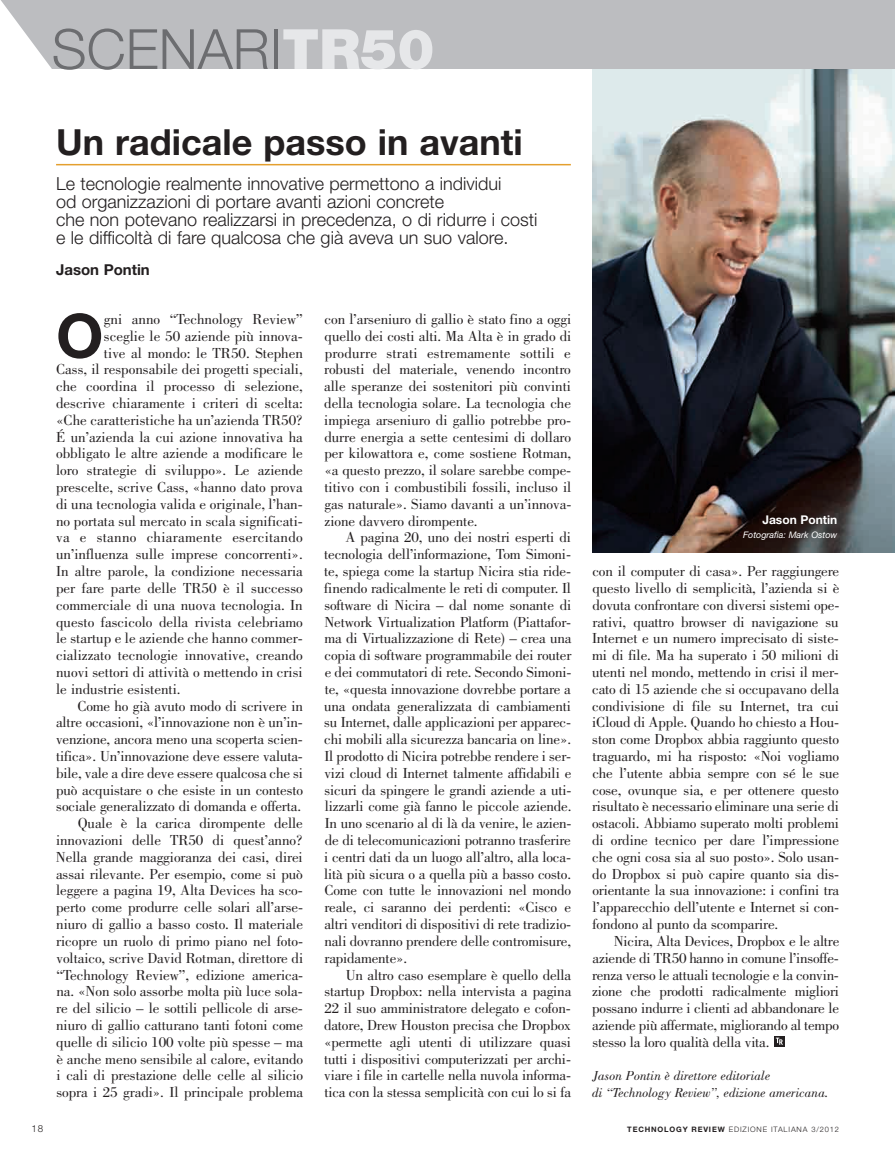
<style>
.page{position:relative;width:895px;height:1163px;background:#fff}
.page>*{position:absolute;margin:0;border:0;box-sizing:border-box;transform-origin:0 0}
.t1{font:700 60.75px "Helvetica Neue LT Std";color:#231f20}
.t2{font:300 55.5px "Helvetica Neue LT Std";color:#6c6d70}
.t3{font:700 36px "Helvetica Neue LT Std";color:#231f20}
.t4{font:300 18px/18px "Helvetica Neue LT Std";color:#231f20}
.t5{font:15px/16.8px "Bodoni";letter-spacing:-.005em;color:#231f20;text-align:justify}
.t6{font:15px "Bodoni";letter-spacing:.02em;color:#231f20}
.t7{font:700 15px "Helvetica Neue LT Std";color:#231f20}
.t8{font:italic 13.5px/16.8px "Bodoni";color:#231f20}
.t9{font:700 12px "Helvetica Neue LT Std";color:#fff}
.t10{font:300 9.75px "Helvetica Neue LT Std";color:#231f20}
.t11{font:italic 9px "Helvetica Neue LT Std";color:#fff}
.t12{font:300 7.5px "Helvetica Neue LT Std";letter-spacing:.11em;color:#231f20}
.s1{font-weight:900;color:#e6e7e9}
.s2{font-weight:700}
</style>
<div class="page">
<img style="left:592px;top:69px;width:302px;height:484px">
<svg style="left:774px;top:1036px;width:10px;height:10px"></svg>
<svg style="left:775px;top:1037px;width:7px;height:7px"></svg>
<div style="left:0;top:0;width:894px;height:69px;background:#bcbdc0"></div>
<hr style="left:56px;top:164px;width:515px;height:1px;background:#e49f2e">
<svg style="left:0;top:0;width:52px;height:69px"></svg>
<h2 class="t2" style="left:52px;top:29px;width:384px">SCENARI<span class="s1">TR50</span></h2>
<h3 class="t3" style="left:56px;top:130px;width:468px">Un radicale passo in avanti</h3>
<p class="t4" style="left:56px;top:176px;width:483px">Le tecnologie realmente innovative permettono a individui<br>od organizzazioni di portare avanti azioni concrete<br>che non potevano realizzarsi in precedenza, o di ridurre i costi e le difficoltà di fare qualcosa che già aveva un suo valore.</p>
<p class="t7" style="left:56px;top:264px;width:95px">Jason Pontin</p>
<h1 class="t1" style="left:56px;top:314px;width:49px">O</h1>
<p class="t5" style="left:104px;top:312px;width:200px">gni anno “Technology Review”</p>
<p class="t5" style="left:104px;top:329px;width:200px">sceglie le 50 aziende più innova-</p>
<p class="t5" style="left:104px;top:345px;width:200px">tive al mondo: le TR50. Stephen</p>
<p class="t5" style="left:56px;top:362px;width:248px">Cass, il responsabile dei progetti speciali,</p>
<p class="t5" style="left:56px;top:379px;width:248px">che coordina il processo di selezione,</p>
<p class="t5" style="left:56px;top:396px;width:248px">descrive chiaramente i criteri di scelta:</p>
<p class="t5" style="left:56px;top:413px;width:248px">«Che caratteristiche ha un’azienda TR50?</p>
<p class="t5" style="left:56px;top:429px;width:248px">É un’azienda la cui azione innovativa ha</p>
<p class="t5" style="left:56px;top:446px;width:248px">obbligato le altre aziende a modificare le</p>
<p class="t5" style="left:56px;top:463px;width:248px">loro strategie di sviluppo». Le aziende</p>
<p class="t5" style="left:56px;top:480px;width:248px">prescelte, scrive Cass, «hanno dato prova</p>
<p class="t5" style="left:56px;top:497px;width:248px">di una tecnologia valida e originale, l’han-</p>
<p class="t5" style="left:56px;top:513px;width:248px">no portata sul mercato in scala significati-</p>
<p class="t6" style="left:56px;top:532px;width:248px">va e stanno chiaramente esercitando</p>
<p class="t5" style="left:56px;top:547px;width:248px">un’influenza sulle imprese concorrenti».</p>
<p class="t5" style="left:56px;top:564px;width:248px">In altre parole, la condizione necessaria</p>
<p class="t5" style="left:56px;top:581px;width:248px">per fare parte delle TR50 è il successo</p>
<p class="t5" style="left:56px;top:597px;width:248px">commerciale di una nuova tecnologia. In</p>
<p class="t5" style="left:56px;top:614px;width:248px">questo fascicolo della rivista celebriamo</p>
<p class="t5" style="left:56px;top:631px;width:248px">le startup e le aziende che hanno commer-</p>
<p class="t5" style="left:56px;top:648px;width:248px">cializzato tecnologie innovative, creando</p>
<p class="t5" style="left:56px;top:665px;width:248px">nuovi settori di attività o mettendo in crisi</p>
<p class="t5" style="left:56px;top:681px;width:126px">le industrie esistenti.</p>
<p class="t5" style="left:77px;top:698px;width:227px">Come ho già avuto modo di scrivere in</p>
<p class="t5" style="left:56px;top:715px;width:248px">altre occasioni, «l’innovazione non è un’in-</p>
<p class="t5" style="left:56px;top:732px;width:248px">venzione, ancora meno una scoperta scien-</p>
<p class="t5" style="left:56px;top:749px;width:248px">tifica». Un’innovazione deve essere valuta-</p>
<p class="t5" style="left:56px;top:765px;width:248px">bile, vale a dire deve essere qualcosa che si</p>
<p class="t5" style="left:56px;top:782px;width:248px">può acquistare o che esiste in un contesto</p>
<p class="t5" style="left:56px;top:799px;width:246px">sociale generalizzato di domanda e offerta.</p>
<p class="t5" style="left:78px;top:816px;width:227px">Quale è la carica dirompente delle</p>
<p class="t5" style="left:56px;top:833px;width:248px">innovazioni delle TR50 di quest’anno?</p>
<p class="t5" style="left:56px;top:849px;width:248px">Nella grande maggioranza dei casi, direi</p>
<p class="t5" style="left:56px;top:866px;width:248px">assai rilevante. Per esempio, come si può</p>
<p class="t5" style="left:56px;top:883px;width:248px">leggere a pagina 19, Alta Devices ha sco-</p>
<p class="t5" style="left:56px;top:900px;width:248px">perto come produrre celle solari all’arse-</p>
<p class="t5" style="left:56px;top:917px;width:248px">niuro di gallio a basso costo. Il materiale</p>
<p class="t5" style="left:56px;top:933px;width:248px">ricopre un ruolo di primo piano nel foto-</p>
<p class="t5" style="left:56px;top:950px;width:248px">voltaico, scrive David Rotman, direttore di</p>
<p class="t5" style="left:56px;top:967px;width:248px">“Technology Review”, edizione america-</p>
<p class="t5" style="left:56px;top:984px;width:248px">na. «Non solo assorbe molta più luce sola-</p>
<p class="t5" style="left:56px;top:1001px;width:248px">re del silicio – le sottili pellicole di arse-</p>
<p class="t5" style="left:56px;top:1017px;width:248px">niuro di gallio catturano tanti fotoni come</p>
<p class="t5" style="left:56px;top:1034px;width:248px">quelle di silicio 100 volte più spesse – ma</p>
<p class="t5" style="left:56px;top:1051px;width:248px">è anche meno sensibile al calore, evitando</p>
<p class="t5" style="left:56px;top:1068px;width:248px">i cali di prestazione delle celle al silicio</p>
<p class="t5" style="left:56px;top:1085px;width:248px">sopra i 25 gradi». Il principale problema</p>
<p class="t5" style="left:324px;top:312px;width:249px">con l’arseniuro di gallio è stato fino a oggi quello dei costi alti. Ma Alta è in grado di produrre strati estremamente sottili e robusti del materiale, venendo incontro alle speranze dei sostenitori più convinti della tecnologia solare. La tecnologia che impiega arseniuro di gallio potrebbe pro&shy;durre energia a sette centesimi di dollaro per kilowattora e, come sostiene Rotman, «a questo prezzo, il solare sarebbe compe&shy;titivo con i combustibili fossili, incluso il gas naturale». Siamo davanti a un’innova&shy;zione davvero dirompente.</p>
<p class="t5" style="left:324px;top:530px;width:249px;text-indent:21px">A pagina 20, uno dei nostri esperti di tecnologia dell’informazione, Tom Simoni&shy;te, spiega come la startup Nicira stia ride&shy;finendo radicalmente le reti di computer. Il software di Nicira – dal nome sonante di Network Virtualization Platform (Piattafor&shy;ma di Virtualizzazione di Rete) – crea una copia di software programmabile dei router e dei commutatori di rete. Secondo Simoni&shy;te, «questa innovazione dovrebbe portare a una ondata generalizzata di cambiamenti su Internet, dalle applicazioni per apparec&shy;chi mobili alla sicurezza bancaria on line».<br>Il prodotto di Nicira potrebbe rendere i ser&shy;vizi cloud di Internet talmente affidabili e sicuri da spingere le grandi aziende a uti&shy;lizzarli come già fanno le piccole aziende.<br>In uno scenario al di là da venire, le azien&shy;de di telecomunicazioni potranno trasferire i centri dati da un luogo all’altro, alla loca&shy;lità più sicura o a quella più a basso costo.<br>Come con tutte le innovazioni nel mondo reale, ci saranno dei perdenti: «Cisco e altri venditori di dispositivi di rete tradizio&shy;nali dovranno prendere delle contromisure, rapidamente».</p>
<p class="t5" style="left:324px;top:967px;width:249px;text-indent:22px">Un altro caso esemplare è quello della startup Dropbox: nella intervista a pagina 22 il suo amministratore delegato e cofon&shy;datore, Drew Houston precisa che Dropbox «permette agli utenti di utilizzare quasi tutti i dispositivi computerizzati per archi&shy;viare i file in cartelle nella nuvola informa&shy;tica con la stessa semplicità con cui lo si fa</p>
<p class="t9" style="left:762px;top:515px;width:76px">Jason Pontin</p>
<p class="t11" style="left:743px;top:531px;width:96px">Fotografia: Mark Ostow</p>
<p class="t5" style="left:592px;top:564px;width:249px">con il computer di casa». Per raggiungere questo livello di semplicità, l’azienda si è dovuta confrontare con diversi sistemi ope&shy;rativi, quattro browser di navigazione su Internet e un numero imprecisato di siste&shy;mi di file. Ma ha superato i 50 milioni di utenti nel mondo, mettendo in crisi il mer&shy;cato di 15 aziende che si occupavano della condivisione di file su Internet, tra cui iCloud di Apple. Quando ho chiesto a Hou&shy;ston come Dropbox abbia raggiunto questo traguardo, mi ha risposto: «Noi vogliamo che l’utente abbia sempre con sé le sue cose, ovunque sia, e per ottenere questo risultato è necessario eliminare una serie di ostacoli. Abbiamo superato molti problemi di ordine tecnico per dare l’impressione che ogni cosa sia al suo posto». Solo usan&shy;do Dropbox si può capire quanto sia dis&shy;orientante la sua innovazione: i confini tra l’apparecchio dell’utente e Internet si con&shy;fondono al punto da scomparire.</p>
<p class="t5" style="left:592px;top:933px;width:249px;text-indent:22px">Nicira, Alta Devices, Dropbox e le altre aziende di TR50 hanno in comune l’insoffe&shy;renza verso le attuali tecnologie e la convin&shy;zione che prodotti radicalmente migliori possano indurre i clienti ad abbandonare le aziende più affermate, migliorando al tempo stesso la loro qualità della vita.</p>
<p class="t8" style="left:592px;top:1068px;width:238px">Jason Pontin è direttore editoriale<br>di “Technology Review”, edizione americana.</p>
<p class="t10" style="left:31px;top:1125px;width:13px">18</p>
<p class="t12" style="left:627px;top:1126px;width:213px"><span class="s2">TECHNOLOGY REVIEW</span> EDIZIONE ITALIANA 3/2012</p>
</div>
